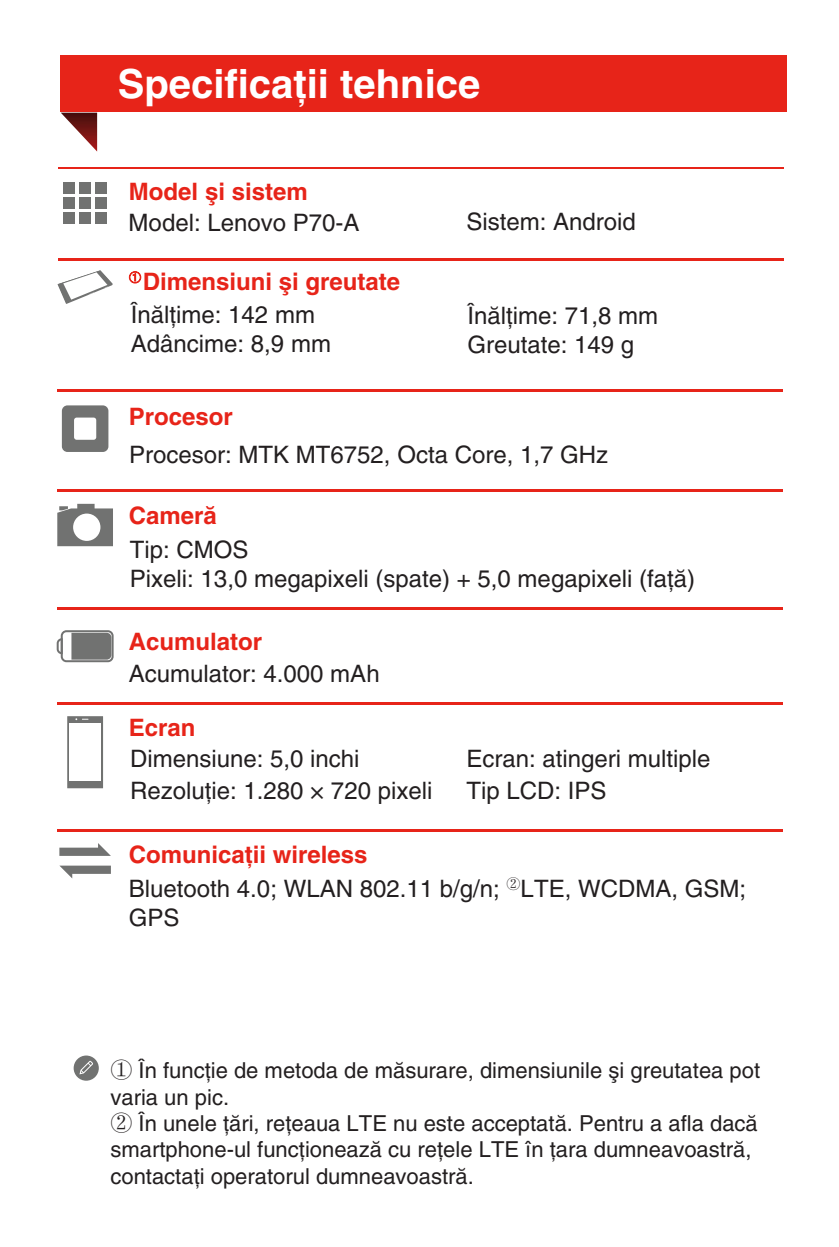
<style>
.page{position:relative;width:839px;height:1247px;background:#fff}
.page>*{position:absolute;margin:0;border:0;box-sizing:border-box;transform-origin:0 0}
.t1{font:700 40px "Helvetica CE";color:#fff}
.t2{font:24px/28.8px "Helvetica CE";color:#231f20}
.t3{font:700 24px "Helvetica CE";color:#e72419}
.t4{font:22px/26.4px "Helvetica CE";color:#231f20}
.s1{font-family:"Adobe Song Std";font-weight:300}
</style>
<div class="page">
<hr style="left:58px;top:167px;width:725px;height:2px;background:#e72419">
<div style="left:64px;top:182px;width:11px;height:11px;background:#717271"></div>
<div style="left:80px;top:182px;width:11px;height:11px;background:#717271"></div>
<div style="left:95px;top:182px;width:11px;height:11px;background:#717271"></div>
<div style="left:64px;top:197px;width:11px;height:11px;background:#717271"></div>
<div style="left:80px;top:197px;width:11px;height:11px;background:#717271"></div>
<div style="left:95px;top:197px;width:11px;height:11px;background:#717271"></div>
<div style="left:64px;top:212px;width:11px;height:11px;background:#717271"></div>
<div style="left:80px;top:212px;width:11px;height:11px;background:#717271"></div>
<div style="left:95px;top:212px;width:11px;height:11px;background:#717271"></div>
<div style="left:74px;top:1055px;width:25px;height:25px;background:#717271;border-radius:50%"></div>
<svg style="left:79px;top:1060px;width:14px;height:14px"></svg>
<hr style="left:57px;top:702px;width:725px;height:2px;background:#e72419">
<div style="left:67px;top:716px;width:36px;height:72px;background:#717271"></div>
<div style="left:69px;top:723px;width:32px;height:57px;background:#fff"></div>
<svg style="left:75px;top:718px;width:13px;height:2px"></svg>
<hr style="left:57px;top:607px;width:725px;height:2px;background:#e72419">
<svg style="left:57px;top:630px;width:57px;height:32px"></svg>
<hr style="left:57px;top:390px;width:725px;height:2px;background:#e72419">
<div style="left:62px;top:405px;width:46px;height:47px;background:#717271;border-radius:6px"></div>
<div style="left:74px;top:417px;width:22px;height:23px;background:#fff;border-radius:3px"></div>
<hr style="left:58px;top:259px;width:725px;height:2px;background:#e72419">
<svg style="left:57px;top:270px;width:56px;height:34px"></svg>
<hr style="left:57px;top:489px;width:725px;height:2px;background:#e72419">
<svg style="left:57px;top:504px;width:56px;height:42px"></svg>
<hr style="left:57px;top:829px;width:725px;height:2px;background:#e72419">
<svg style="left:59px;top:843px;width:52px;height:13px"></svg>
<svg style="left:59px;top:865px;width:52px;height:13px"></svg>
<svg style="left:61px;top:113px;width:36px;height:39px"></svg>
<div style="left:60px;top:55px;width:726px;height:57px;background:#e72419"></div>
<svg style="left:128px;top:271px;width:14px;height:13px"></svg>
<h1 class="t1" style="left:118px;top:61px;width:364px">Specificaţii tehnice</h1>
<p class="t3" style="left:129px;top:178px;width:180px">Model şi sistem</p>
<p class="t2" style="left:129px;top:208px;width:232px">Model: Lenovo P70-A</p>
<p class="t2" style="left:466px;top:207px;width:171px">Sistem: Android</p>
<p class="t3" style="left:143px;top:268px;width:259px">Dimensiuni şi greutate</p>
<p class="t2" style="left:131px;top:300px;width:202px">Înălţime: 142 mm<br>Adâncime: 8,9 mm</p>
<p class="t2" style="left:467px;top:301px;width:192px">Înălţime: 71,8 mm<br>Greutate: 149 g</p>
<p class="t3" style="left:129px;top:403px;width:106px">Procesor</p>
<p class="t2" style="left:129px;top:440px;width:480px">Procesor: MTK MT6752, Octa Core, 1,7 GHz</p>
<p class="t3" style="left:129px;top:501px;width:90px">Cameră</p>
<p class="t2" style="left:130px;top:535px;width:566px">Tip: CMOS<br>Pixeli: 13,0 megapixeli (spate) + 5,0 megapixeli (faţă)</p>
<p class="t3" style="left:129px;top:628px;width:135px">Acumulator</p>
<p class="t2" style="left:129px;top:659px;width:252px">Acumulator: 4.000 mAh</p>
<p class="t3" style="left:129px;top:713px;width:68px">Ecran</p>
<p class="t2" style="left:130px;top:744px;width:231px">Dimensiune: 5,0 inchi</p>
<p class="t2" style="left:466px;top:744px;width:246px">Ecran: atingeri multiple</p>
<p class="t2" style="left:130px;top:776px;width:304px">Rezoluţie: 1.280 × 720 pixeli</p>
<p class="t2" style="left:466px;top:776px;width:142px">Tip LCD: IPS</p>
<p class="t3" style="left:129px;top:840px;width:240px">Comunicaţii wireless</p>
<p class="t2" style="left:129px;top:874px;width:618px">Bluetooth 4.0; WLAN 802.11 b/g/n; <sup>②</sup>LTE, WCDMA, GSM;<br>GPS</p>
<p class="t4" style="left:110px;top:1057px;width:651px"><span class="s1">①</span> În funcţie de metoda de măsurare, dimensiunile şi greutatea pot varia un pic.<br><span class="s1">②</span> În unele ţări, reţeaua LTE nu este acceptată. Pentru a afla dacă smartphone-ul funcţionează cu reţele LTE în ţara dumneavoastră, contactaţi operatorul dumneavoastră.</p>
</div>
